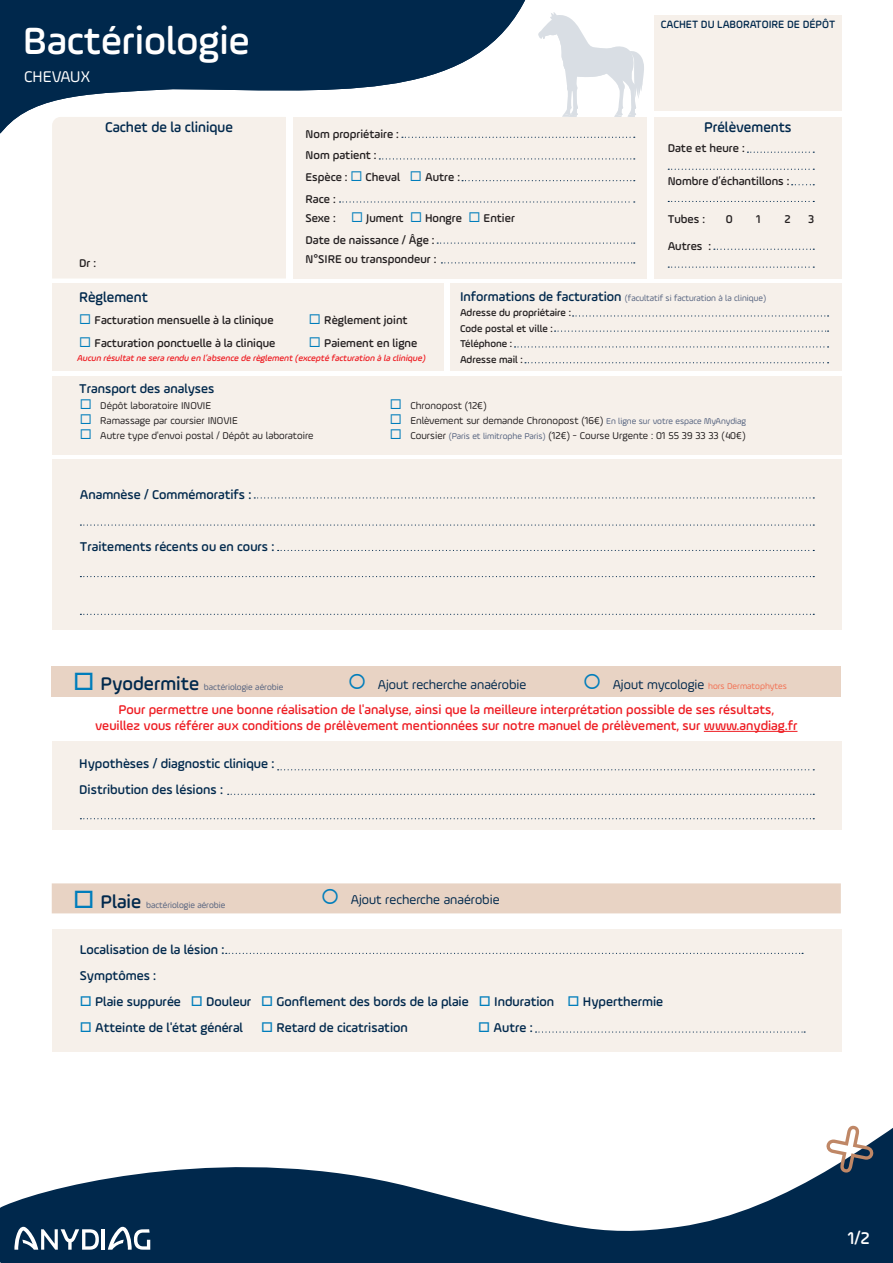
<style>
.page{position:relative;width:893px;height:1263px;background:#fff}
.page>*{position:absolute;margin:0;border:0;box-sizing:border-box;transform-origin:0 0}
.Thèmes_page_G{font:500 40.35px "Ample Soft Pro";color:#fff}
.t1{font:500 18px "Ample Soft Pro";color:#fff}
.t2{font:16.5px "Ample Soft Pro";color:#fff}
.t3{font:500 15px "Ample Soft Pro";color:#00284c}
.Chalps_à_remplir{font:500 13.5px "Ample Soft Pro";color:#00284c}
.Chalps_à_remplir-2{font:500 13.5px/16.5px "Ample Soft Pro";color:#ee1d23;text-align:center}
.t4{font:13.5px "Ample Soft Pro";color:#00284c}
.t5{font:500 12px/21.6px "Ample Soft Pro";color:#231f20}
.t6{font:500 11.25px "Ample Soft Pro";color:#00284c}
.t7{font:10.5px "Ample Soft Pro";color:#231f20}
.t8{font:500 10.5px/15.6px "Ample Soft Pro";color:#231f20}
.ANALYSE_COLONNE_-_Titre_sous-partie{font:9px "Ample Soft Pro";color:#53617e}
.t9{font:italic 500 9px "Ample Soft Pro";color:#ee1d23}
.t10{font:9px "Ample Soft Pro";color:#f36f51}
.s1{color:#007dbb}
.s2{font-weight:500;font-size:13.5px;color:#00284c}
.s3{font-size:9px;color:#53617e}
.s4{font-weight:500;font-size:19.5px;color:#00284c}
.s5{font-size:13.5px;color:#00284c}
</style>
<div class="page">
<svg style="left:0;top:929px;width:893px;height:334px"></svg>
<svg style="left:0;top:0;width:526px;height:134px;fill:#00284c"></svg>
<div style="left:52px;top:929px;width:789px;height:123px;background:#f6f0ea"></div>
<div style="left:52px;top:459px;width:790px;height:171px;background:#f6f0ea"></div>
<div style="left:52px;top:283px;width:392px;height:88px;background:#f6f0ea"></div>
<div style="left:450px;top:283px;width:392px;height:88px;background:#f6f0ea"></div>
<div style="left:52px;top:117px;width:234px;height:161px;background:#f6f0ea"></div>
<div style="left:654px;top:15px;width:188px;height:96px;background:#f6f0ea"></div>
<svg style="left:80px;top:614px;width:734px;height:1px"></svg>
<div style="left:654px;top:117px;width:188px;height:161px;background:#f6f0ea"></div>
<svg style="left:747px;top:152px;width:67px;height:1px"></svg>
<svg style="left:792px;top:184px;width:22px;height:1px"></svg>
<svg style="left:668px;top:169px;width:146px;height:1px"></svg>
<svg style="left:668px;top:201px;width:146px;height:1px"></svg>
<svg style="left:714px;top:249px;width:100px;height:1px"></svg>
<svg style="left:668px;top:267px;width:146px;height:1px"></svg>
<div style="left:293px;top:117px;width:354px;height:161px;background:#f6f0ea"></div>
<svg style="left:340px;top:201px;width:295px;height:2px"></svg>
<svg style="left:462px;top:180px;width:173px;height:1px"></svg>
<svg style="left:402px;top:137px;width:233px;height:1px"></svg>
<svg style="left:379px;top:158px;width:256px;height:1px"></svg>
<svg style="left:437px;top:243px;width:198px;height:1px"></svg>
<svg style="left:441px;top:262px;width:194px;height:1px"></svg>
<div style="left:52px;top:376px;width:790px;height:78px;background:#f6f0ea"></div>
<svg style="left:573px;top:315px;width:256px;height:2px"></svg>
<svg style="left:555px;top:331px;width:274px;height:1px"></svg>
<svg style="left:515px;top:346px;width:314px;height:1px"></svg>
<svg style="left:525px;top:362px;width:304px;height:1px"></svg>
<svg style="left:108px;top:1226px;width:42px;height:24px"></svg>
<hr style="left:102px;top:1229px;width:3px;height:21px;background:#fff">
<svg style="left:14px;top:1226px;width:85px;height:24px"></svg>
<div style="left:52px;top:741px;width:790px;height:89px;background:#f6f0ea"></div>
<svg style="left:254px;top:497px;width:560px;height:1px"></svg>
<svg style="left:80px;top:524px;width:734px;height:2px"></svg>
<svg style="left:278px;top:550px;width:536px;height:1px"></svg>
<svg style="left:80px;top:818px;width:734px;height:1px"></svg>
<svg style="left:80px;top:576px;width:734px;height:1px"></svg>
<svg style="left:228px;top:794px;width:586px;height:1px"></svg>
<svg style="left:278px;top:769px;width:536px;height:1px"></svg>
<svg style="left:826px;top:1126px;width:48px;height:46px"></svg>
<svg style="left:538px;top:12px;width:106px;height:105px"></svg>
<div style="left:52px;top:666px;width:789px;height:30px;background:#e8d3c4"></div>
<hr style="left:704px;top:731px;width:93px;height:1px;background:#ee1d23">
<svg style="left:226px;top:953px;width:577px;height:1px"></svg>
<svg style="left:536px;top:1031px;width:269px;height:1px"></svg>
<div style="left:52px;top:883px;width:789px;height:30px;background:#e8d3c4"></div>
<p class="Thèmes_page_G" style="left:23px;top:13px;width:228px">Bactériologie</p>
<p class="t2" style="left:24px;top:66px;width:68px">CHEVAUX</p>
<p class="t3" style="left:105px;top:117px;width:129px">Cachet de la clinique</p>
<p class="t5" style="left:79px;top:252px;width:18px">Dr :</p>
<p class="t5" style="left:306px;top:123px;width:156px">Nom propriétaire :<br>Nom patient :<br>Espèce : <span class="s1">◻</span> Cheval <span class="s1">◻</span> Autre :<br>Race :</p>
<p class="t5" style="left:306px;top:207px;width:211px">Sexe : <span class="s1">◻</span> Jument <span class="s1">◻</span> Hongre <span class="s1">◻</span> Entier<br>Date de naissance / Âge :</p>
<p class="t5" style="left:306px;top:248px;width:132px">N°SIRE ou transpondeur :</p>
<p class="t6" style="left:661px;top:17px;width:176px">CACHET DU LABORATOIRE DE DÉPÔT</p>
<p class="t3" style="left:704px;top:117px;width:89px">Prélèvements</p>
<p class="t5" style="left:668px;top:137px;width:78px">Date et heure :</p>
<p class="t5" style="left:668px;top:170px;width:123px">Nombre d’échantillons :</p>
<p class="t5" style="left:668px;top:208px;width:39px">Tubes :</p>
<p class="t5" style="left:726px;top:208px;width:8px">0</p>
<p class="t5" style="left:756px;top:208px;width:6px">1</p>
<p class="t5" style="left:784px;top:208px;width:8px">2</p>
<p class="t5" style="left:808px;top:208px;width:8px">3</p>
<p class="t5" style="left:668px;top:235px;width:45px">Autres :</p>
<p class="t3" style="left:79px;top:287px;width:70px">Règlement</p>
<p class="t5" style="left:79px;top:309px;width:196px"><span class="s1">◻</span> Facturation mensuelle à la clinique</p>
<p class="t5" style="left:309px;top:309px;width:100px"><span class="s1">◻</span> Règlement joint</p>
<p class="t5" style="left:79px;top:332px;width:198px"><span class="s1">◻</span> Facturation ponctuelle à la clinique</p>
<p class="t5" style="left:309px;top:332px;width:110px"><span class="s1">◻</span> Paiement en ligne</p>
<p class="t9" style="left:77px;top:352px;width:352px">Aucun résultatne sera rendu en l’absence de règlement(excepté facturation à la clinique)</p>
<p class="Chalps_à_remplir" style="left:79px;top:379px;width:137px">Transport des analyses</p>
<p class="ANALYSE_COLONNE_-_Titre_sous-partie" style="left:460px;top:292px;width:308px"><span class="s2">Informations de facturation</span> (facultatif si facturation à la clinique)</p>
<p class="t8" style="left:460px;top:305px;width:113px">Adresse du propriétaire :<br>Code postal et ville :<br>Téléphone :<br>Adresse mail :</p>
<p class="t7" style="left:80px;top:399px;width:133px"><span class="s1">◻</span> Dépôt laboratoire INOVIE</p>
<p class="t7" style="left:80px;top:414px;width:159px"><span class="s1">◻</span> Ramassage par coursier INOVIE</p>
<p class="t7" style="left:80px;top:429px;width:235px"><span class="s1">◻</span> Autre type d'envoi postal / Dépôt au laboratoire</p>
<p class="Chalps_à_remplir" style="left:80px;top:485px;width:173px">Anamnèse / Commémoratifs :</p>
<p class="Chalps_à_remplir" style="left:80px;top:537px;width:196px">Traitements récents ou en cours :</p>
<p class="t7" style="left:390px;top:399px;width:98px"><span class="s1">◻</span> Chronopost (12€)</p>
<p class="t7" style="left:390px;top:414px;width:358px"><span class="s1">◻</span> Enlèvement sur demande Chronopost (16€) <span class="s3">En ligne sur votre espace MyAnydiag</span></p>
<p class="t7" style="left:390px;top:429px;width:357px"><span class="s1">◻</span> Coursier <span class="s3">(Paris et limitrophe Paris)</span> (12€) - Course Urgente : 01 55 39 33 33 (40€)</p>
<p class="ANALYSE_COLONNE_-_Titre_sous-partie" style="left:73px;top:681px;width:212px"><span class="s1">□</span> <span class="s4">Pyodermite</span> bactériologie aérobie</p>
<p class="Chalps_à_remplir-2" style="left:95px;top:701px;width:704px">Pour permettre une bonne réalisation de l'analyse, ainsi que la meilleure interprétation possible de ses résultats, veuillez vous référer aux conditions de prélèvement mentionnées sur notre manuel de prélèvement, sur www.anydiag.fr</p>
<p class="t4" style="left:378px;top:675px;width:150px">Ajout recherche anaérobie</p>
<p class="t10" style="left:613px;top:680px;width:176px"><span class="s5">Ajout mycologie</span> hors Dermatophytes</p>
<p class="Chalps_à_remplir" style="left:79px;top:755px;width:197px">Hypothèses / diagnostic clinique :</p>
<p class="Chalps_à_remplir" style="left:79px;top:781px;width:145px">Distribution des lésions :</p>
<p class="ANALYSE_COLONNE_-_Titre_sous-partie" style="left:73px;top:899px;width:154px"><span class="s1">□</span> <span class="s4">Plaie</span> bactériologie aérobie</p>
<p class="t4" style="left:351px;top:890px;width:150px">Ajout recherche anaérobie</p>
<p class="Chalps_à_remplir" style="left:80px;top:940px;width:146px">Localisation de la lésion :</p>
<p class="Chalps_à_remplir" style="left:80px;top:966px;width:78px">Symptômes :</p>
<p class="Chalps_à_remplir" style="left:80px;top:992px;width:585px"><span class="s1">□</span> Plaie suppurée <span class="s1">□</span> Douleur <span class="s1">□</span> Gonflement des bords de la plaie <span class="s1">□</span> Induration <span class="s1">□</span> Hyperthermie</p>
<p class="Chalps_à_remplir" style="left:80px;top:1018px;width:165px"><span class="s1">□</span> Atteinte de l'état général</p>
<p class="Chalps_à_remplir" style="left:261px;top:1018px;width:148px"><span class="s1">□</span> Retard de cicatrisation</p>
<p class="Chalps_à_remplir" style="left:478px;top:1018px;width:56px"><span class="s1">□</span> Autre :</p>
<h2 class="t1" style="left:848px;top:1225px;width:23px">1/2</h2>
</div>
